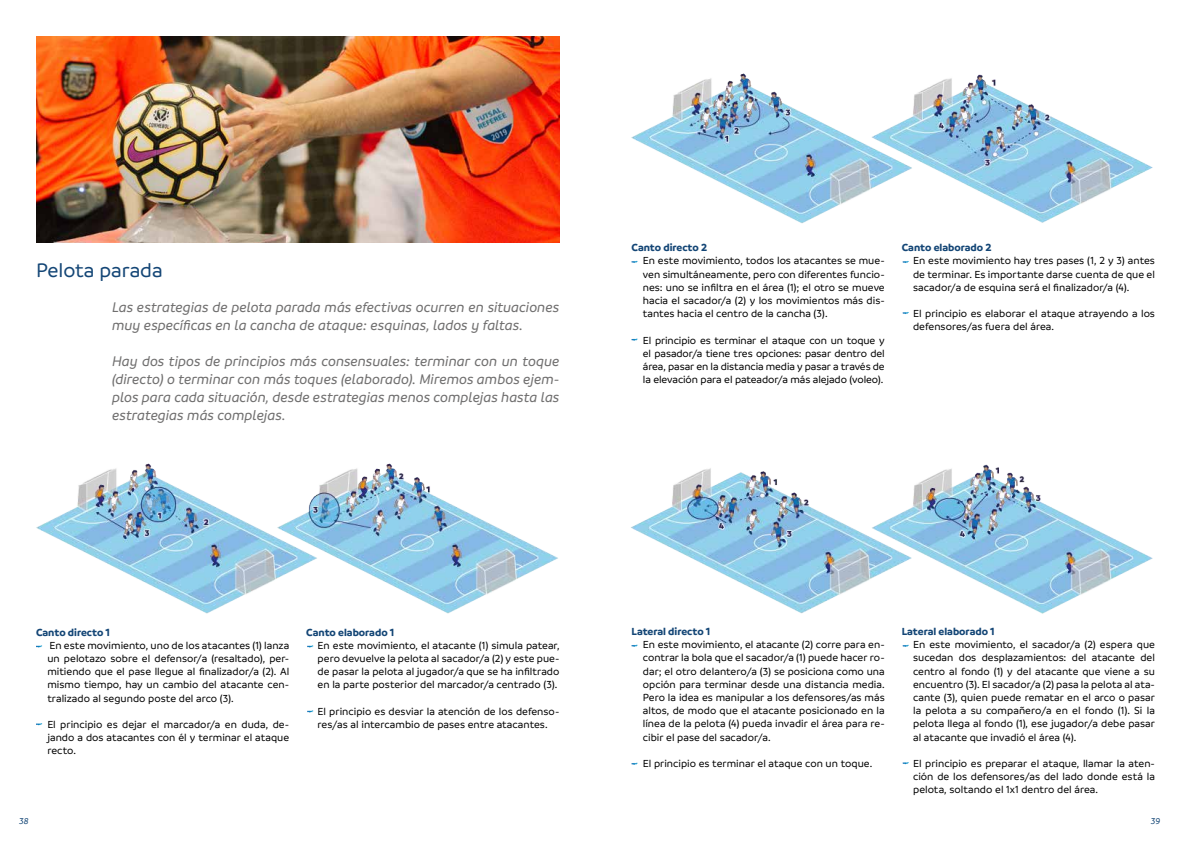
<style>
.page{position:relative;width:1191px;height:842px;background:#fff}
.page>*{position:absolute;margin:0;border:0;box-sizing:border-box;transform-origin:0 0}
.t1{font:500 21px "Branding";color:#144676}
.t2{font:italic 500 15px/18px "Branding";letter-spacing:-.005em;color:#706f6f}
.t3{font:500 11px/13.2px "Branding";letter-spacing:.005em;color:#000;text-align:justify}
.t4{font:700 11px "Branding";color:#144676}
.t5{font:italic 500 9px "Branding";color:#144676}
</style>
<div class="page">
<img style="left:36px;top:463px;width:237px;height:151px">
<img style="left:273px;top:463px;width:285px;height:151px">
<img style="left:631px;top:73px;width:237px;height:150px">
<img style="left:631px;top:468px;width:237px;height:146px">
<img style="left:868px;top:74px;width:285px;height:149px">
<img style="left:868px;top:464px;width:285px;height:150px">
<svg style="left:36px;top:645px;width:7px;height:3px"></svg>
<svg style="left:307px;top:645px;width:7px;height:3px"></svg>
<svg style="left:36px;top:723px;width:7px;height:3px"></svg>
<svg style="left:307px;top:710px;width:7px;height:3px"></svg>
<img style="left:36px;top:36px;width:523px;height:207px">
<svg style="left:631px;top:260px;width:7px;height:3px"></svg>
<svg style="left:631px;top:644px;width:7px;height:3px"></svg>
<svg style="left:902px;top:261px;width:7px;height:2px"></svg>
<svg style="left:902px;top:644px;width:7px;height:3px"></svg>
<svg style="left:631px;top:338px;width:7px;height:3px"></svg>
<svg style="left:631px;top:762px;width:7px;height:3px"></svg>
<svg style="left:902px;top:312px;width:7px;height:2px"></svg>
<svg style="left:902px;top:762px;width:7px;height:3px"></svg>
<h1 class="t1" style="left:36px;top:259px;width:128px">Pelota parada</h1>
<h2 class="t2" style="left:112px;top:298px;width:449px">Las estrategias de pelota parada más efectivas ocurren en situaciones muy específicas en la cancha de ataque: esquinas, lados y faltas.</h2>
<p class="t2" style="left:112px;top:352px;width:449px;text-align:justify">Hay dos tipos de principios más consensuales: terminar con un toque (directo) o terminar con más toques (elaborado). Miremos ambos ejem&shy;plos para cada situación, desde estrategias menos complejas hasta las estrategias más complejas.</p>
<p class="t4" style="left:631px;top:241px;width:77px">Canto directo 2</p>
<p class="t3" style="left:643px;top:254px;width:243px">En este movimiento, todos los atacantes se mue&shy;ven simultáneamente, pero con diferentes funcio&shy;nes: uno se infiltra en el área (1); el otro se mueve hacia el sacador/a (2) y los movimientos más dis&shy;tantes hacia el centro de la cancha (3).</p>
<p class="t3" style="left:643px;top:333px;width:243px">El principio es terminar el ataque con un toque y el pasador/a tiene tres opciones: pasar dentro del área, pasar en la distancia media y pasar a través de la elevación para el pateador/a más alejado (voleo).</p>
<p class="t4" style="left:901px;top:241px;width:91px">Canto elaborado 2</p>
<p class="t3" style="left:913px;top:254px;width:243px">En este movimiento hay tres pases (1, 2 y 3) antes de terminar. Es importante darse cuenta de que el sacador/a de esquina será el finalizador/a (4).</p>
<p class="t3" style="left:913px;top:307px;width:243px">El principio es elaborar el ataque atrayendo a los defensores/as fuera del área.</p>
<p class="t4" style="left:36px;top:626px;width:76px">Canto directo 1</p>
<p class="t3" style="left:47px;top:639px;width:243px">En este movimiento, uno de los atacantes (1) lanza un pelotazo sobre el defensor/a (resaltado), per&shy;mitiendo que el pase llegue al finalizador/a (2). Al mismo tiempo, hay un cambio del atacante cen&shy;tralizado al segundo poste del arco (3).</p>
<p class="t3" style="left:47px;top:718px;width:243px">El principio es dejar el marcador/a en duda, de&shy;jando a dos atacantes con él y terminar el ataque recto.</p>
<p class="t4" style="left:306px;top:626px;width:90px">Canto elaborado 1</p>
<p class="t3" style="left:317px;top:639px;width:243px">En este movimiento, el atacante (1) simula patear, pero devuelve la pelota al sacador/a (2) y este pue&shy;de pasar la pelota al jugador/a que se ha infiltrado en la parte posterior del marcador/a centrado (3).</p>
<p class="t3" style="left:317px;top:705px;width:243px">El principio es desviar la atención de los defenso&shy;res/as al intercambio de pases entre atacantes.</p>
<p class="t4" style="left:631px;top:625px;width:80px">Lateral directo 1</p>
<p class="t3" style="left:643px;top:638px;width:243px">En este movimiento, el atacante (2) corre para en&shy;contrar la bola que el sacador/a (1) puede hacer ro&shy;dar; el otro delantero/a (3) se posiciona como una opción para terminar desde una distancia media.<br>Pero la idea es manipular a los defensores/as más altos, de modo que el atacante posicionado en la línea de la pelota (4) pueda invadir el área para re&shy;cibir el pase del sacador/a.</p>
<p class="t3" style="left:643px;top:757px;width:231px">El principio es terminar el ataque con un toque.</p>
<p class="t4" style="left:901px;top:625px;width:94px">Lateral elaborado 1</p>
<p class="t3" style="left:913px;top:638px;width:243px">En este movimiento, el sacador/a (2) espera que sucedan dos desplazamientos: del atacante del centro al fondo (1) y del atacante que viene a su encuentro (3). El sacador/a (2) pasa la pelota al ata&shy;cante (3), quien puede rematar en el arco o pasar la pelota a su compañero/a en el fondo (1). Si la pelota llega al fondo (1), ese jugador/a debe pasar al atacante que invadió el área (4).</p>
<p class="t3" style="left:913px;top:757px;width:243px">El principio es preparar el ataque, llamar la aten&shy;ción de los defensores/as del lado donde está la pelota, soltando el 1x1 dentro del área.</p>
<p class="t5" style="left:19px;top:816px;width:11px">38</p>
<p class="t5" style="left:1150px;top:816px;width:11px">39</p>
</div>
